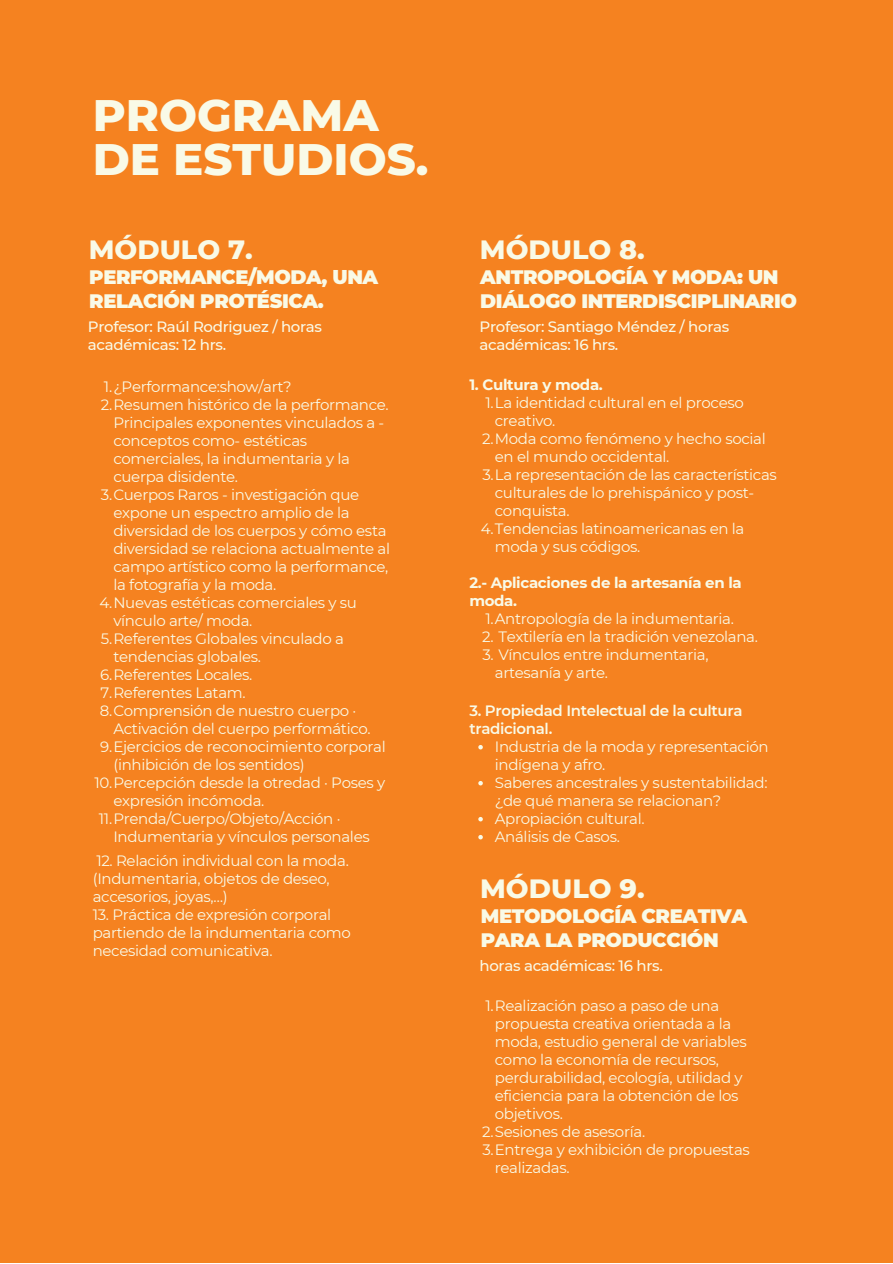
<style>
.page{position:relative;width:893px;height:1264px;background:#fff}
.page>*{position:absolute;margin:0;border:0;box-sizing:border-box;transform-origin:0 0}
.t1{font:800 45px/43.8px "Montserrat";color:#f9fae7}
.t2{font:800 27px "Montserrat";color:#f9fae7}
.t3{font:900 19.5px/23.5px "Montserrat";letter-spacing:-.02em;color:#f9fae7}
.t4{font:15px/18px "Montserrat";letter-spacing:-.02em;color:#f9fae7}
.t5{font:500 15px/18px "Montserrat";letter-spacing:-.02em;color:#f9fae7}
.t6{font:700 15px/18px "Montserrat";letter-spacing:-.02em;color:#f9fae7}
.t7{font:600 15px/18px "Montserrat";letter-spacing:-.02em;color:#f9fae7}
</style>
<div class="page">
<div style="left:0;top:0;width:892px;height:1262px;background:#f58220"></div>
<svg style="left:478px;top:745px;width:5px;height:4px"></svg>
<svg style="left:478px;top:781px;width:5px;height:4px"></svg>
<svg style="left:478px;top:817px;width:5px;height:4px"></svg>
<svg style="left:478px;top:835px;width:5px;height:4px"></svg>
<p class="t1" style="left:93px;top:93px;width:337px">PROGRAMA<br>DE ESTUDIOS.</p>
<p class="t2" style="left:89px;top:233px;width:165px">MÓDULO 7.</p>
<p class="t3" style="left:89px;top:265px;width:290px">PERFORMANCE/MODA, UNA<br>RELACIÓN PROTÉSICA.</p>
<p class="t5" style="left:88px;top:318px;width:236px">Profesor: Raúl Rodriguez / horas académicas: 12 hrs.</p>
<p class="t4" style="left:104px;top:378px;width:189px">1.¿Performance:show/art?</p>
<p class="t4" style="left:113px;top:396px;width:277px;text-indent:-13px">2.Resumen histórico de la performance.<br>Principales exponentes vinculados a - conceptos como- estéticas comerciales, la indumentaria y la cuerpa disidente.</p>
<p class="t4" style="left:113px;top:486px;width:278px;text-indent:-12px">3.Cuerpos Raros - investigación que expone un espectro amplio de la diversidad de los cuerpos y cómo esta diversidad se relaciona actualmente al campo artístico como la performance, la fotografía y la moda.</p>
<p class="t4" style="left:113px;top:594px;width:245px;text-indent:-14px">4.Nuevas estéticas comerciales y su vínculo arte/ moda.</p>
<p class="t4" style="left:113px;top:630px;width:232px;text-indent:-12px">5.Referentes Globales vinculado a tendencias globales.</p>
<p class="t4" style="left:100px;top:666px;width:154px">6.Referentes Locales.</p>
<p class="t4" style="left:101px;top:684px;width:147px">7.Referentes Latam.</p>
<p class="t4" style="left:113px;top:702px;width:259px;text-indent:-14px">8.Comprensión de nuestro cuerpo ·<br>Activación del cuerpo performático.</p>
<p class="t4" style="left:113px;top:738px;width:274px;text-indent:-13px">9.Ejercicios de reconocimiento corporal (inhibición de los sentidos)</p>
<p class="t4" style="left:113px;top:774px;width:273px;text-indent:-19px">10.Percepción desde la otredad · Poses y expresión incómoda.</p>
<p class="t4" style="left:113px;top:810px;width:258px;text-indent:-15px">11.Prenda/Cuerpo/Objeto/Acción ·<br>Indumentaria y vínculos personales</p>
<p class="t4" style="left:93px;top:851px;width:257px">12. Relación individual con la moda. (Indumentaria, objetos de deseo, accesorios, joyas,…)</p>
<p class="t4" style="left:93px;top:905px;width:259px">13. Práctica de expresión corporal partiendo de la indumentaria como necesidad comunicativa.</p>
<p class="t2" style="left:480px;top:233px;width:166px">MÓDULO 8.</p>
<p class="t3" style="left:480px;top:265px;width:318px">ANTROPOLOGÍA Y MODA: UN<br>DIÁLOGO INTERDISCIPLINARIO</p>
<p class="t5" style="left:479px;top:318px;width:251px">Profesor: Santiago Méndez / horas académicas: 16 hrs.</p>
<p class="t6" style="left:469px;top:376px;width:135px">1. Cultura y moda.</p>
<p class="t4" style="left:495px;top:394px;width:250px;text-indent:-9px">1.La identidad cultural en el proceso creativo.</p>
<p class="t4" style="left:495px;top:430px;width:272px;text-indent:-13px">2.Moda como fenómeno y hecho social en el mundo occidental.</p>
<p class="t4" style="left:495px;top:466px;width:283px;text-indent:-12px">3.La representación de las características culturales de lo prehispánico y post&shy;conquista.</p>
<p class="t4" style="left:495px;top:520px;width:251px;text-indent:-14px">4.Tendencias latinoamericanas en la moda y sus códigos.</p>
<p class="t6" style="left:469px;top:574px;width:274px">2.- Aplicaciones de la artesanía en la moda.</p>
<p class="t4" style="left:485px;top:610px;width:250px">1.Antropología de la indumentaria.</p>
<p class="t4" style="left:482px;top:628px;width:277px">2. Textilería en la tradición venezolana.</p>
<p class="t4" style="left:495px;top:646px;width:215px;text-indent:-12px">3. Vínculos entre indumentaria, artesanía y arte.</p>
<p class="t7" style="left:469px;top:701px;width:275px">3. Propiedad Intelectual de la cultura tradicional.</p>
<p class="t4" style="left:495px;top:737px;width:275px">Industria de la moda y representación indígena y afro.</p>
<p class="t4" style="left:495px;top:773px;width:274px">Saberes ancestrales y sustentabilidad: ¿de qué manera se relacionan?</p>
<p class="t4" style="left:495px;top:809px;width:151px">Apropiación cultural.</p>
<p class="t4" style="left:495px;top:827px;width:127px">Análisis de Casos.</p>
<p class="t2" style="left:480px;top:872px;width:166px">MÓDULO 9.</p>
<p class="t3" style="left:481px;top:904px;width:268px">METODOLOGÍA CREATIVA<br>PARA LA PRODUCCIÓN</p>
<p class="t5" style="left:479px;top:956px;width:185px">horas académicas: 16 hrs.</p>
<p class="t4" style="left:495px;top:996px;width:253px;text-indent:-9px">1.Realización paso a paso de una propuesta creativa orientada a la moda, estudio general de variables como la economía de recursos, perdurabilidad, ecología, utilidad y eficiencia para la obtención de los objetivos.</p>
<p class="t4" style="left:482px;top:1122px;width:164px">2.Sesiones de asesoría.</p>
<p class="t4" style="left:495px;top:1140px;width:256px;text-indent:-12px">3.Entrega y exhibición de propuestas realizadas.</p>
</div>
